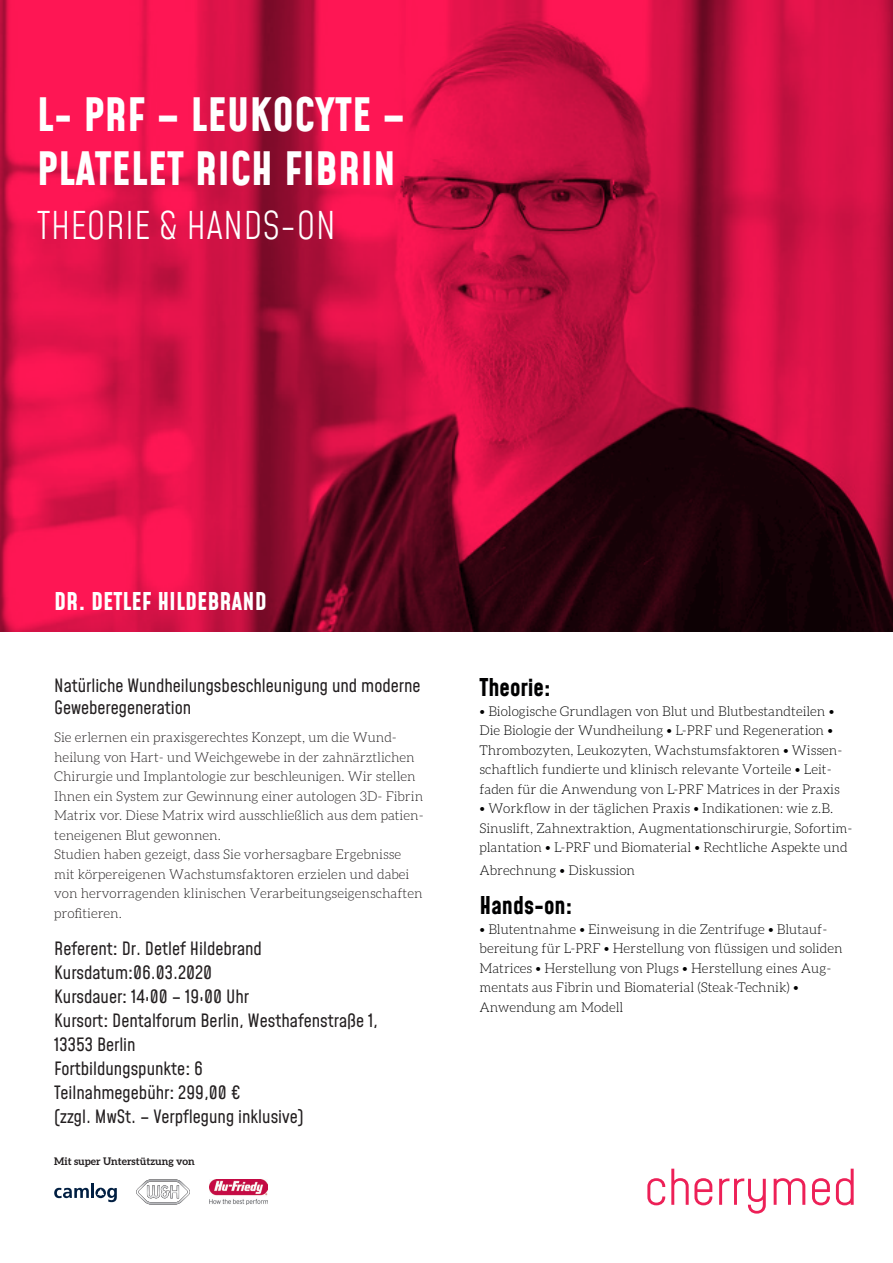
<style>
.page{position:relative;width:893px;height:1263px;background:#fff}
.page>*{position:absolute;margin:0;border:0;box-sizing:border-box;transform-origin:0 0}
.Slogan{font:700 45px/54px "Mohave";color:#fff}
.Slogan-2{font:300 37.5px "Mohave";color:#fff}
.t1{font:700 24px "Mohave";color:#fff}
.Mengentext{font:700 24px "Mohave";color:#000001}
.Mengentext-2{font:18px/22.5px "Mohave";color:#231f20}
.Mengentext-3{font:300 13.5px/19.5px "Aleo";color:#231f20}
.Mengentext-4{font:300 13.5px/19.5px "Aleo";color:#000001}
.aufzählung{font:300 13.5px/19.5px "Aleo";color:#000001}
.Einf__Abs{font:700 10.5px "Aleo";color:#231f20}
.s1{font-family:"Helvetica Neue"}
</style>
<div class="page">
<img style="left:0;top:0;width:893px;height:632px">
<svg style="left:647px;top:1178px;width:18px;height:27px"></svg>
<svg style="left:671px;top:1169px;width:41px;height:36px"></svg>
<svg style="left:719px;top:1178px;width:47px;height:35px"></svg>
<svg style="left:774px;top:1178px;width:31px;height:27px"></svg>
<svg style="left:812px;top:1178px;width:18px;height:27px"></svg>
<svg style="left:836px;top:1169px;width:18px;height:36px"></svg>
<svg style="left:54px;top:1188px;width:35px;height:10px"></svg>
<hr style="left:91px;top:1183px;width:3px;height:15px;background:#001e41">
<svg style="left:95px;top:1188px;width:22px;height:14px"></svg>
<svg style="left:136px;top:1179px;width:54px;height:25px"></svg>
<img style="left:210px;top:1179px;width:58px;height:25px">
<p class="Slogan" style="left:37px;top:91px;width:370px">L- PRF – LEUKOCYTE –<br>PLATELET RICH FIBRIN</p>
<p class="Slogan-2" style="left:37px;top:202px;width:300px">THEORIE &amp; HANDS-ON</p>
<p class="t1" style="left:54px;top:586px;width:214px">DR. DETLEF HILDEBRAND</p>
<p class="Mengentext-2" style="left:54px;top:675px;width:368px">Natürliche Wundheilungsbeschleunigung und moderne<br>Geweberegeneration</p>
<p class="Mengentext-3" style="left:54px;top:727px;width:371px">Sie erlernen ein praxisgerechtes Konzept, um die Wund&shy;heilung von Hart- und Weichgewebe in der zahnärztlichen Chirurgie und Implantologie zur beschleunigen. Wir stellen Ihnen ein System zur Gewinnung einer autologen 3D- Fibrin Matrix vor. Diese Matrix wird ausschließlich aus dem patien&shy;teneigenen Blut gewonnen.</p>
<p class="Mengentext-3" style="left:54px;top:844px;width:370px">Studien haben gezeigt, dass Sie vorhersagbare Ergebnisse mit körpereigenen Wachstumsfaktoren erzielen und dabei von hervorragenden klinischen Verarbeitungseigenschaften profitieren.</p>
<p class="Mengentext-2" style="left:54px;top:938px;width:209px">Referent<span class="s1">:</span> Dr. Detlef Hildebrand</p>
<p class="Mengentext-2" style="left:54px;top:962px;width:160px">Kursdatum<span class="s1">:</span>06.03.2020</p>
<p class="Mengentext-2" style="left:54px;top:986px;width:196px">Kursdauer<span class="s1">:</span> 14:00 – 19:00 Uhr</p>
<p class="Mengentext-2" style="left:54px;top:1010px;width:325px">Kursort<span class="s1">:</span> Dentalforum Berlin, Westhafenstraße 1,</p>
<p class="Mengentext-2" style="left:54px;top:1034px;width:83px">13353 Berlin</p>
<p class="Mengentext-2" style="left:54px;top:1058px;width:150px">Fortbildungspunkte<span class="s1">:</span> 6</p>
<p class="Mengentext-2" style="left:54px;top:1081px;width:251px;line-height:24px">Teilnahmegebühr<span class="s1">:</span> 299,00 €<br>(zzgl. MwSt. – Verpflegung inklusive)</p>
<p class="Einf__Abs" style="left:54px;top:1155px;width:142px">Mit super Unterstützung von</p>
<p class="Mengentext" style="left:479px;top:672px;width:73px">Theorie:</p>
<p class="Mengentext-4" style="left:479px;top:701px;width:364px">• Biologische Grundlagen von Blut und Blutbestandteilen • Die Biologie der Wundheilung • L-PRF und Regeneration • Thrombozyten, Leukozyten, Wachstumsfaktoren • Wissen&shy;schaftlich fundierte und klinisch relevante Vorteile • Leit&shy;faden für die Anwendung von L-PRF Matrices in der Praxis</p>
<p class="Mengentext-4" style="left:479px;top:799px;width:374px">• Workflow in der täglichen Praxis • Indikationen: wie z.B.<br>Sinuslift, Zahnextraktion, Augmentationschirurgie, Sofortim&shy;plantation • L-PRF und Biomaterial • Rechtliche Aspekte und</p>
<p class="Mengentext-4" style="left:479px;top:860px;width:157px">Abrechnung • Diskussion</p>
<p class="Mengentext" style="left:479px;top:890px;width:95px">Hands-on:</p>
<p class="aufzählung" style="left:479px;top:919px;width:365px">• Blutentnahme • Einweisung in die Zentrifuge • Blutauf&shy;bereitung für L-PRF • Herstellung von flüssigen und soliden Matrices • Herstellung von Plugs • Herstellung eines Aug&shy;mentats aus Fibrin und Biomaterial (Steak-Technik) • Anwendung am Modell</p>
</div>
